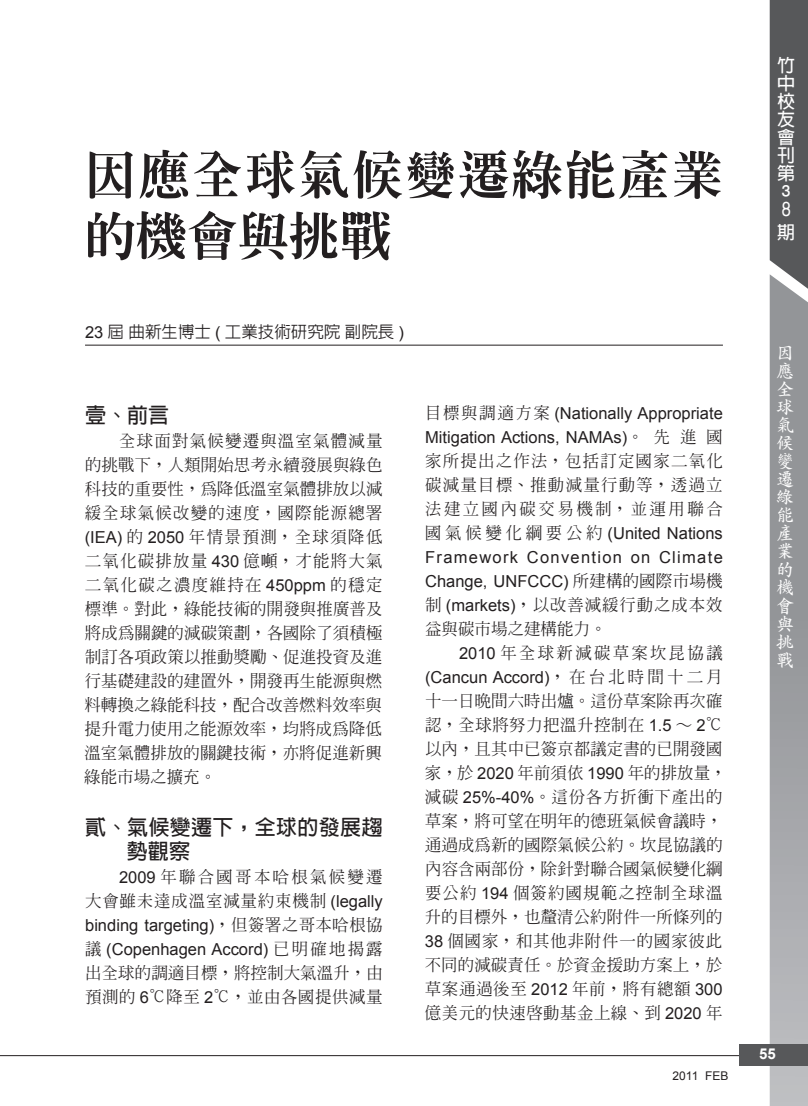
<style>
.page{position:relative;width:808px;height:1106px;background:#fff}
.page>*{position:absolute;margin:0;border:0;box-sizing:border-box;transform-origin:0 0}
.t1{font:800 51px/61.2px "AR Ming B5";letter-spacing:.045em;color:#231f20}
.t2{font:700 21px/24px "AR Hei B5";letter-spacing:.015em;color:#231f20}
.t3{font:700 18px/18px "AR Kai B5";color:#fff}
.t4{font:700 18px/18px "AR Hei B5";color:#fff}
.t5{font:500 16.5px/24px "AR Ming B5";letter-spacing:.005em;color:#231f20;text-align:justify}
.t6{font:16.5px/24px "Arial";color:#231f20}
.t7{font:500 16.5px/24px "AR Ming B5";letter-spacing:.045em;color:#231f20;text-align:right}
.t8{font:500 16.5px/24px "AR Ming B5";letter-spacing:.05em;color:#231f20}
.t9{font:500 16.5px "AR Hei B5";color:#231f20}
.t10{font:500 16.5px "AR Ming B5";letter-spacing:.135em;color:#231f20}
.t11{font:700 15px "Arial";color:#fff}
.t12{font:12px "Arial";color:#231f20}
.s1{font-family:"Arial";font-weight:400}
.s2{font-family:"AR Ming B5";font-weight:500}
</style>
<div class="page">
<hr style="left:0;top:1055px;width:740px;height:1px;background:#231f20">
<svg style="left:770px;top:0;width:38px;height:1106px;background:#8e8f92"></svg>
<div style="left:740px;top:1044px;width:68px;height:21px;background:#57585a"></div>
<hr style="left:85px;top:345px;width:638px;height:1px;background:#231f20">
<h1 class="t1" style="left:85px;top:144px;width:639px">因應全球氣候變遷綠能產業的機會與挑戰</h1>
<p class="t9" style="left:85px;top:323px;width:321px"><span class="s1">23</span> 屆曲新生博士 <span class="s1">(</span> 工業技術研究院副院長 <span class="s1">)</span></p>
<p class="t2" style="left:85px;top:402px;width:85px">壹、前言</p>
<p class="t5" style="left:84px;top:428px;width:300px;text-indent:35px">全球面對氣候變遷與溫室氣體減量的挑戰下，人類開始思考永續發展與綠色科技的重要性，為降低溫室氣體排放以減緩全球氣候改變的速度，國際能源總署<span class="s1">(IEA)</span> 的 <span class="s1">2050</span> 年情景預測，全球須降低二氧化碳排放量 <span class="s1">430</span> 億噸，才能將大氣二氧化碳之濃度維持在 <span class="s1">450ppm</span> 的穩定標準。對此，綠能技術的開發與推廣普及將成為關鍵的減碳策劃，各國除了須積極制訂各項政策以推動獎勵、促進投資及進行基礎建設的建置外，開發再生能源與燃料轉換之綠能科技，配合改善燃料效率與提升電力使用之能源效率，均將成為降低溫室氣體排放的關鍵技術，亦將促進新興綠能市場之擴充。</p>
<p class="t2" style="left:127px;top:815px;width:257px;text-indent:-42px">貳、氣候變遷下，全球的發展趨勢觀察</p>
<p class="t7" style="left:85px;top:865px;width:299px"><span class="s1">2009</span> 年聯合國哥本哈根氣候變遷<br>大會雖未達成溫室減量約束機制 <span class="s1">(legally</span></p>
<p class="t6" style="left:85px;top:913px;width:299px">binding targeting)<span class="s2">，但簽署之哥本哈根協議</span> (Copenhagen Accord) <span class="s2">已明確地揭露</span></p>
<p class="t5" style="left:85px;top:961px;width:299px">出全球的調適目標，將控制大氣溫升，由預測的 <span class="s1">6</span>℃降至 <span class="s1">2</span>℃，並由各國提供減量</p>
<p class="t6" style="left:425px;top:401px;width:299px"><span class="s2">目標與調適方案</span> (Nationally Appropriate<br>Mitigation Actions, NAMAs)<span class="s2">。先進國</span></p>
<p class="t5" style="left:425px;top:448px;width:299px">家所提出之作法，包括訂定國家二氧化碳減量目標、推動減量行動等，透過立法建立國內碳交易機制，並運用聯合</p>
<p class="t6" style="left:425px;top:521px;width:299px;text-align:justify"><span class="s2">國氣候變化綱要公約</span> (United Nations Framework Convention on Climate Change, UNFCCC) <span class="s2">所建構的國際市場機</span></p>
<p class="t8" style="left:425px;top:592px;width:299px">制 <span class="s1">(markets)</span>，以改善減緩行動之成本效益與碳市場之建構能力。</p>
<p class="t10" style="left:459px;top:644px;width:265px"><span class="s1">2010</span> 年全球新減碳草案坎昆協議</p>
<p class="t6" style="left:425px;top:665px;width:299px">(Cancun Accord)<span class="s2">，在台北時間十二月</span></p>
<p class="t5" style="left:425px;top:688px;width:303px;text-align:left">十一日晚間六時出爐。這份草案除再次確認，全球將努力把溫升控制在 <span class="s1">1.5</span> ∼ <span class="s1">2</span>℃以內，且其中已簽京都議定書的已開發國家，於 <span class="s1">2020</span> 年前須依 <span class="s1">1990</span> 年的排放量，減碳 <span class="s1">25%-40%</span>。這份各方折衝下產出的草案，將可望在明年的德班氣候會議時，通過成為新的國際氣候公約。坎昆協議的內容含兩部份，除針對聯合國氣候變化綱要公約 <span class="s1">194</span> 個簽約國規範之控制全球溫升的目標外，也釐清公約附件一所條列的<br><span class="s1">38</span> 個國家，和其他非附件一的國家彼此不同的減碳責任。於資金援助方案上，於草案通過後至 <span class="s1">2012</span> 年前，將有總額 <span class="s1">300</span>億美元的快速啟動基金上線、到 <span class="s1">2020</span> 年</p>
<p class="t12" style="left:672px;top:1068px;width:57px">2011 FEB</p>
<p class="t4" style="left:777px;top:56px;width:19px">竹中校友會刊第<br>３<br>8</p>
<p class="t4" style="left:777px;top:223px;width:18px">期</p>
<p class="t3" style="left:776px;top:344px;width:19px">因應全球氣候變遷綠能產業的機會與挑戰</p>
<p class="t11" style="left:759px;top:1043px;width:18px">55</p>
</div>
